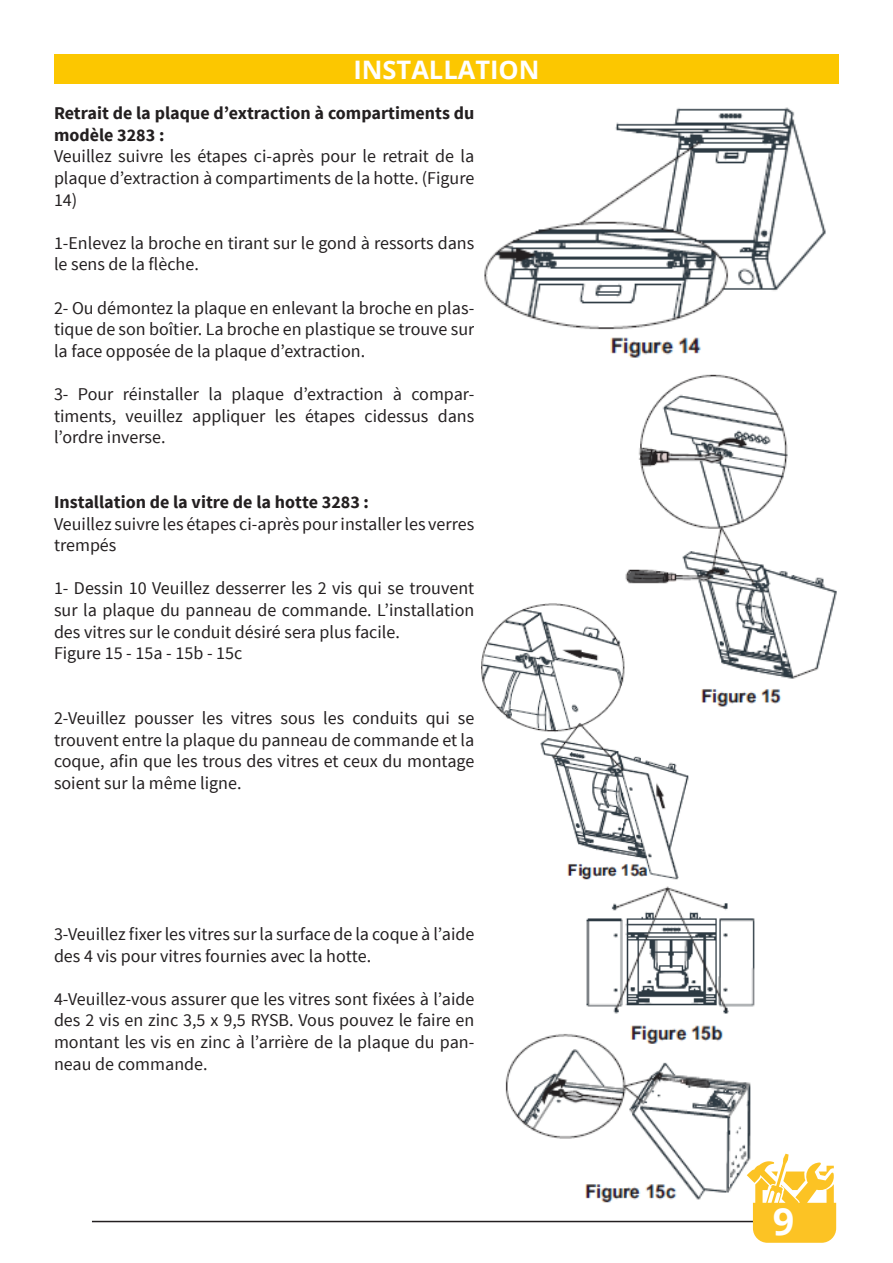
<style>
.page{position:relative;width:893px;height:1263px;background:#fff}
.page>*{position:absolute;margin:0;border:0;box-sizing:border-box;transform-origin:0 0}
.t1{font:700 37.5px "Open Sans";color:#fff}
.t2{font:700 25.5px "Open Sans";color:#fff}
.t3{font:18px/21.6px "Source Sans Pro";color:#231f20;text-align:justify}
.t4{font:700 18px/21.6px "Source Sans Pro";color:#231f20}
</style>
<div class="page">
<div style="left:54px;top:54px;width:785px;height:30px;background:#fcc700"></div>
<img style="left:484px;top:107px;width:342px;height:251px">
<div style="left:474px;top:100px;width:85px;height:59px;background:#fff"></div>
<img style="left:625px;top:374px;width:212px;height:333px">
<img style="left:481px;top:602px;width:211px;height:278px">
<img style="left:505px;top:886px;width:250px;height:317px">
<div style="left:498px;top:911px;width:85px;height:58px;background:#fff"></div>
<hr style="left:92px;top:1221px;width:713px;height:1px;background:#231f20">
<svg style="left:747px;top:1154px;width:89px;height:89px"></svg>
<p class="t2" style="left:353px;top:51px;width:188px">INSTALLATION</p>
<p class="t4" style="left:54px;top:103px;width:422px">Retrait de la plaque d’extraction à compartiments du modèle 3283 :</p>
<p class="t3" style="left:54px;top:146px;width:422px">Veuillez suivre les étapes ci-après pour le retrait de la plaque d’extraction à compartiments de la hotte. (Figure 14)</p>
<p class="t3" style="left:54px;top:232px;width:422px">1-Enlevez la broche en tirant sur le gond à ressorts dans le sens de la flèche.</p>
<p class="t3" style="left:54px;top:297px;width:422px">2- Ou démontez la plaque en enlevant la broche en plas&shy;tique de son boîtier. La broche en plastique se trouve sur la face opposée de la plaque d’extraction.</p>
<p class="t3" style="left:54px;top:383px;width:422px">3- Pour réinstaller la plaque d’extraction à compar&shy;timents, veuillez appliquer les étapes cidessus dans l’ordre inverse.</p>
<p class="t4" style="left:54px;top:492px;width:316px">Installation de la vitre de la hotte 3283 :</p>
<p class="t3" style="left:54px;top:513px;width:422px">Veuillez suivre les étapes ci-après pour installer les verres trempés</p>
<p class="t3" style="left:54px;top:578px;width:422px">1- Dessin 10 Veuillez desserrer les 2 vis qui se trouvent sur la plaque du panneau de commande. L’installation des vitres sur le conduit désiré sera plus facile.</p>
<p class="t3" style="left:54px;top:643px;width:190px">Figure 15 - 15a - 15b - 15c</p>
<p class="t3" style="left:54px;top:707px;width:422px">2-Veuillez pousser les vitres sous les conduits qui se trouvent entre la plaque du panneau de commande et la coque, afin que les trous des vitres et ceux du montage soient sur la même ligne.</p>
<p class="t3" style="left:54px;top:923px;width:422px">3-Veuillez fixer les vitres sur la surface de la coque à l’aide des 4 vis pour vitres fournies avec la hotte.</p>
<p class="t3" style="left:54px;top:988px;width:422px">4-Veuillez-vous assurer que les vitres sont fixées à l’aide des 2 vis en zinc 3,5 x 9,5 RYSB. Vous pouvez le faire en montant les vis en zinc à l’arrière de la plaque du pan&shy;neau de commande.</p>
<h1 class="t1" style="left:773px;top:1195px;width:23px">9</h1>
</div>
